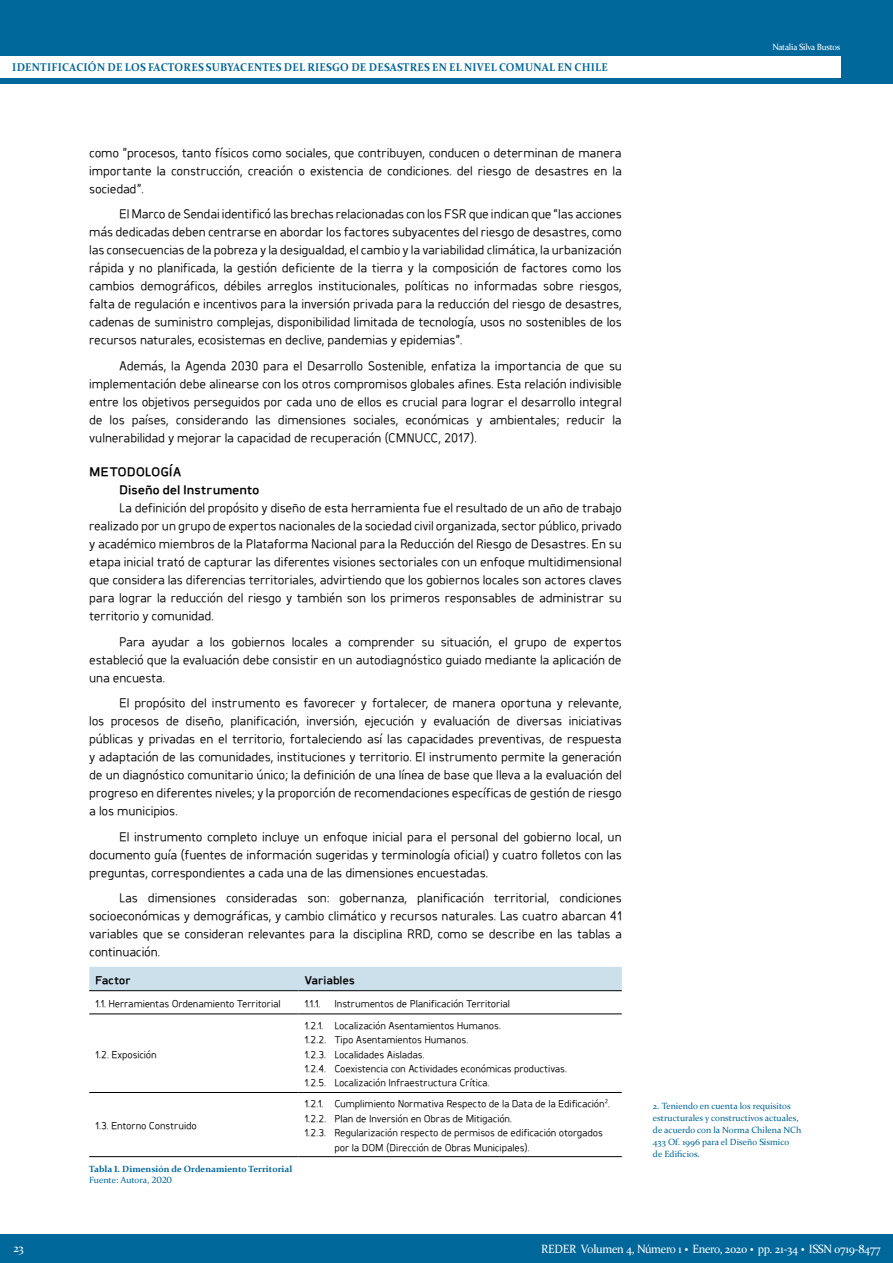
<style>
.page{position:relative;width:893px;height:1263px;background:#fff}
.page>*{position:absolute;margin:0;border:0;box-sizing:border-box;transform-origin:0 0}
.Cuerpo{font:15px/18px "Hospital";letter-spacing:-.015em;color:#000;text-align:justify}
.Subtítulos_02{font:700 15px "Hospital";letter-spacing:-.015em;color:#000}
.Subtítulos{font:700 15px "Hospital";letter-spacing:-.01em;color:#000}
.Tablas_header{font:700 13.5px "Hospital";letter-spacing:-.015em;color:#000}
.Tablas{font:12px/14.4px "Hospital";letter-spacing:-.015em;color:#000}
.t1{font:12px "Constantia";letter-spacing:-.025em;color:#fff;scale:.95 1}
.t2{font:700 11.25px "Constantia";letter-spacing:.02em;color:#00679b;scale:.95 1}
.Notas{font:9px/12px "Constantia";color:#00679b}
.Pie_de_foto{font:700 9px "Constantia";color:#00679b}
.Pie_de_foto-2{font:9px "Constantia";letter-spacing:-.005em;color:#00679b}
.t3{font:9px "Constantia";letter-spacing:-.025em;color:#fff;scale:.95 1}
.s1{font-weight:700;font-size:18px}
</style>
<div class="page">
<div style="left:89px;top:967px;width:533px;height:23px;background:#cce0eb"></div>
<hr style="left:89px;top:990px;width:209px;height:1px;background:#000">
<hr style="left:298px;top:990px;width:324px;height:1px;background:#000">
<hr style="left:89px;top:1014px;width:209px;height:1px;background:#000">
<hr style="left:298px;top:1014px;width:324px;height:1px;background:#000">
<hr style="left:89px;top:1092px;width:209px;height:1px;background:#000">
<hr style="left:298px;top:1092px;width:324px;height:1px;background:#000">
<hr style="left:89px;top:1156px;width:209px;height:1px;background:#000">
<hr style="left:298px;top:1156px;width:324px;height:1px;background:#000">
<div style="left:0;top:0;width:893px;height:84px;background:#00679b"></div>
<div style="left:0;top:56px;width:840px;height:22px;background:#fff"></div>
<div style="left:0;top:1234px;width:893px;height:29px;background:#00679b"></div>
<p class="t2" style="left:12px;top:60px;width:628px">IDENTIFICACIÓN DE LOS FACTORES SUBYACENTES DEL RIESGO DE DESASTRES EN EL NIVEL COMUNAL EN CHILE</p>
<p class="Cuerpo" style="left:89px;top:143px;width:534px">como "procesos, tanto físicos como sociales, que contribuyen, conducen o determinan de manera importante la construcción, creación o existencia de condiciones. del riesgo de desastres en la sociedad".</p>
<p class="Cuerpo" style="left:89px;top:205px;width:534px;text-indent:30px">El Marco de Sendai identificó las brechas relacionadas con los FSR que indican que “las acciones más dedicadas deben centrarse en abordar los factores subyacentes del riesgo de desastres, como las consecuencias de la pobreza y la desigualdad, el cambio y la variabilidad climática, la urbanización rápida y no planificada, la gestión deficiente de la tierra y la composición de factores como los cambios demográficos, débiles arreglos institucionales, políticas no informadas sobre riesgos, falta de regulación e incentivos para la inversión privada para la reducción del riesgo de desastres, cadenas de suministro complejas, disponibilidad limitada de tecnología, usos no sostenibles de los recursos naturales, ecosistemas en declive, pandemias y epidemias".</p>
<p class="Cuerpo" style="left:89px;top:356px;width:534px;text-indent:30px">Además, la Agenda 2030 para el Desarrollo Sostenible, enfatiza la importancia de que su implementación debe alinearse con los otros compromisos globales afines. Esta relación indivisible entre los objetivos perseguidos por cada uno de ellos es crucial para lograr el desarrollo integral de los países, considerando las dimensiones sociales, económicas y ambientales; reducir la vulnerabilidad y mejorar la capacidad de recuperación (CMNUCC, 2017).</p>
<p class="Subtítulos" style="left:89px;top:464px;width:94px">METODOLOGÍA</p>
<p class="Subtítulos_02" style="left:119px;top:482px;width:142px">Diseño del Instrumento</p>
<p class="Cuerpo" style="left:89px;top:499px;width:534px;text-indent:30px">La definición del propósito y diseño de esta herramienta fue el resultado de un año de trabajo realizado por un grupo de expertos nacionales de la sociedad civil organizada, sector público, privado y académico miembros de la Plataforma Nacional para la Reducción del Riesgo de Desastres. En su etapa inicial trató de capturar las diferentes visiones sectoriales con un enfoque multidimensional que considera las diferencias territoriales, advirtiendo que los gobiernos locales son actores claves para lograr la reducción del riesgo y también son los primeros responsables de administrar su territorio y comunidad.</p>
<p class="Cuerpo" style="left:89px;top:632px;width:534px;text-indent:30px">Para ayudar a los gobiernos locales a comprender su situación, el grupo de expertos estableció que la evaluación debe consistir en un autodiagnóstico guiado mediante la aplicación de una encuesta.</p>
<p class="Cuerpo" style="left:89px;top:694px;width:534px;text-indent:30px">El propósito del instrumento es favorecer y fortalecer, de manera oportuna y relevante, los procesos de diseño, planificación, inversión, ejecución y evaluación de diversas iniciativas públicas y privadas en el territorio, fortaleciendo así las capacidades preventivas, de respuesta y adaptación de las comunidades, instituciones y territorio. El instrumento permite la generación de un diagnóstico comunitario único; la definición de una línea de base que lleva a la evaluación del progreso en diferentes niveles; y la proporción de recomendaciones específicas de gestión de riesgo a los municipios.</p>
<p class="Cuerpo" style="left:89px;top:827px;width:534px;text-indent:30px">El instrumento completo incluye un enfoque inicial para el personal del gobierno local, un documento guía (fuentes de información sugeridas y terminología oficial) y cuatro folletos con las preguntas, correspondientes a cada una de las dimensiones encuestadas.</p>
<p class="Cuerpo" style="left:89px;top:889px;width:534px;text-indent:30px">Las dimensiones consideradas son: gobernanza, planificación territorial, condiciones socioeconómicas y demográficas, y cambio climático y recursos naturales. Las cuatro abarcan 41 variables que se consideran relevantes para la disciplina RRD, como se describe en las tablas a continuación.</p>
<p class="Tablas_header" style="left:95px;top:973px;width:37px">Factor</p>
<p class="Tablas_header" style="left:304px;top:973px;width:52px">Variables</p>
<p class="Tablas" style="left:95px;top:996px;width:187px">1.1. Herramientas Ordenamiento Territorial</p>
<p class="Tablas" style="left:304px;top:996px;width:207px">1.1.1. Instrumentos de Planificación Territorial</p>
<p class="Tablas" style="left:95px;top:1047px;width:63px">1.2. Exposición</p>
<p class="Tablas" style="left:95px;top:1118px;width:103px">1.3. Entorno Construido</p>
<p class="Pie_de_foto" style="left:89px;top:1162px;width:205px">Tabla 1. Dimensión de Ordenamiento Territorial</p>
<p class="Pie_de_foto-2" style="left:89px;top:1173px;width:84px">Fuente: Autora, 2020</p>
<p class="Tablas" style="left:304px;top:1018px;width:198px">1.2.1. Localización Asentamientos Humanos.</p>
<p class="Tablas" style="left:304px;top:1032px;width:165px">1.2.2. Tipo Asentamientos Humanos.</p>
<p class="Tablas" style="left:304px;top:1047px;width:122px">1.2.3. Localidades Aisladas.</p>
<p class="Tablas" style="left:304px;top:1061px;width:264px">1.2.4. Coexistencia con Actividades económicas productivas.</p>
<p class="Tablas" style="left:304px;top:1076px;width:187px">1.2.5. Localización Infraestructura Crítica.</p>
<p class="Tablas" style="left:304px;top:1097px;width:307px">1.2.1. Cumplimiento Normativa Respecto de la Data de la Edificación<sup>2</sup>.</p>
<p class="Tablas" style="left:304px;top:1111px;width:209px">1.2.2. Plan de Inversión en Obras de Mitigación.</p>
<p class="Tablas" style="left:334px;top:1125px;width:270px;text-indent:-30px">1.2.3. Regularización respecto de permisos de edificación otorgados por la DOM (Dirección de Obras Municipales).</p>
<p class="t3" style="left:772px;top:41px;width:73px">Natalia Silva Bustos</p>
<p class="Notas" style="left:653px;top:1099px;width:150px">2. Teniendo en cuenta los requisitos estructurales y constructivos actuales, de acuerdo con la Norma Chilena NCh<br>433 Of. 1996 para el Diseño Sísmico<br>de Edificios.</p>
<p class="t1" style="left:14px;top:1239px;width:12px">23</p>
<p class="t1" style="left:541px;top:1240px;width:359px">REDER Volumen 4, Número 1 <span class="s1">·</span> Enero, 2020 <span class="s1">·</span> pp. 21-34 <span class="s1">·</span> ISSN 0719-8477</p>
</div>
